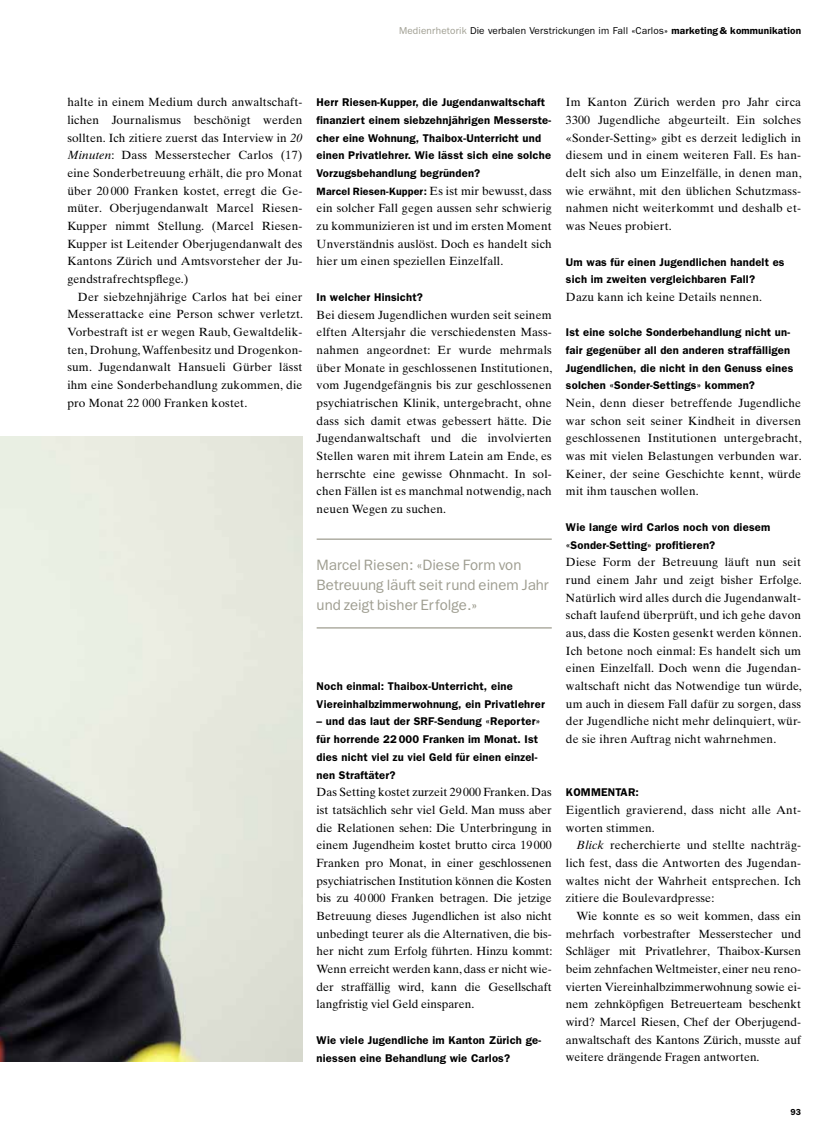
<style>
.page{position:relative;width:833px;height:1134px;background:#fff}
.page>*{position:absolute;margin:0;border:0;box-sizing:border-box;transform-origin:0 0}
.t1{font:15px/20px "Franklin Gothic";color:#9e9d90}
.t2{font:11.88px/17.6px "Times Ten";letter-spacing:.015em;color:#000;text-align:justify}
.t3{font:600 11.25px/17.6px "Franklin Gothic";letter-spacing:.015em;color:#000}
.t4{font:600 10.62px "Franklin Gothic";letter-spacing:.01em;color:#000}
.t5{font:10px "Franklin Gothic";letter-spacing:.015em;color:#000}
.t6{font:600 8.75px "Franklin Gothic";color:#000}
.s1{color:#9e9d90}
.s2{font-weight:600}
.s3{font-style:italic}
.s4{font-family:"Times Ten";font-weight:400;font-size:11.88px}
</style>
<div class="page">
<img style="left:0;top:437px;width:302px;height:624px">
<hr style="left:317px;top:538px;width:235px;height:2px;background:#9e9d90">
<hr style="left:317px;top:627px;width:235px;height:1px;background:#9e9d90">
<p class="t5" style="left:399px;top:25px;width:403px"><span class="s1">Medienrhetorik</span> Die verbalen Verstrickungen im Fall «Carlos» <span class="s2">marketing &amp; kommunikation</span></p>
<p class="t2" style="left:67px;top:93px;width:237px">halte in einem Medium durch anwaltschaft&shy;lichen Journalismus beschönigt werden sollten. Ich zitiere zuerst das Interview in <span class="s3">20<br>Minuten</span>: Dass Messerstecher Carlos (17) eine Sonderbetreuung erhält, die pro Monat über 20 000 Franken kostet, erregt die Ge&shy;müter. Oberjugendanwalt Marcel Riesen-Kupper nimmt Stellung. (Marcel Riesen-Kupper ist Leitender Oberjugendanwalt des Kantons Zürich und Amtsvorsteher der Ju&shy;gendstrafrechtspflege.)</p>
<p class="t2" style="left:67px;top:288px;width:237px;text-indent:11px">Der siebzehnjährige Carlos hat bei einer Messerattacke eine Person schwer verletzt.<br>Vorbestraft ist er wegen Raub, Gewaltdelik&shy;ten, Drohung, Waffenbesitz und Drogenkon&shy;sum. Jugendanwalt Hansueli Gürber lässt ihm eine Sonderbehandlung zukommen, die pro Monat 22 000 Franken kostet.</p>
<p class="t3" style="left:317px;top:94px;width:236px">Herr Riesen-Kupper, die Jugendanwaltschaft finanziert einem siebzehnjährigen Messerste&shy;cher eine Wohnung, Thaibox-Unterricht und einen Privatlehrer. Wie lässt sich eine solche Vorzugsbehandlung begründen?</p>
<p class="t4" style="left:317px;top:185px;width:237px">Marcel Riesen-Kupper: <span class="s4">Es ist mir bewusst, dass</span></p>
<p class="t2" style="left:317px;top:199px;width:237px">ein solcher Fall gegen aussen sehr schwierig zu kommunizieren ist und im ersten Moment Unverständnis auslöst. Doch es handelt sich hier um einen speziellen Einzelfall.</p>
<p class="t3" style="left:317px;top:288px;width:108px">In welcher Hinsicht?</p>
<p class="t2" style="left:317px;top:306px;width:237px">Bei diesem Jugendlichen wurden seit seinem elften Altersjahr die verschiedensten Mass&shy;nahmen angeordnet: Er wurde mehrmals über Monate in geschlossenen Institutionen, vom Jugendgefängnis bis zur geschlossenen psychiatrischen Klinik, untergebracht, ohne dass sich damit etwas gebessert hätte. Die Jugendanwaltschaft und die involvierten Stellen waren mit ihrem Latein am Ende, es herrschte eine gewisse Ohnmacht. In sol&shy;chen Fällen ist es manchmal notwendig, nach neuen Wegen zu suchen.</p>
<p class="t1" style="left:317px;top:555px;width:234px">Marcel Riesen: «Diese Form von<br>Betreuung läuft seit rund einem Jahr und zeigt bisher Erfolge.»</p>
<p class="t3" style="left:317px;top:677px;width:230px">Noch einmal: Thaibox-Unterricht, eine<br>Viereinhalbzimmerwohnung, ein Privatlehrer</p>
<p class="t3" style="left:317px;top:713px;width:225px">– und das laut der SRF-Sendung «Reporter» für horrende 22 000 Franken im Monat. Ist dies nicht viel zu viel Geld für einen einzel&shy;nen Straftäter?</p>
<p class="t2" style="left:317px;top:783px;width:237px">Das Setting kostet zurzeit 29000 Franken. Das ist tatsächlich sehr viel Geld. Man muss aber die Relationen sehen: Die Unterbringung in einem Jugendheim kostet brutto circa 19 000<br>Franken pro Monat, in einer geschlossenen psychiatrischen Institution können die Kosten bis zu 40 000 Franken betragen. Die jetzige Betreuung dieses Jugendlichen ist also nicht unbedingt teurer als die Alternativen, die bis&shy;her nicht zum Erfolg führten. Hinzu kommt:<br>Wenn erreicht werden kann, dass er nicht wie&shy;der straffällig wird, kann die Gesellschaft langfristig viel Geld einsparen.</p>
<p class="t3" style="left:317px;top:1031px;width:226px">Wie viele Jugendliche im Kanton Zürich ge&shy;niessen eine Behandlung wie Carlos?</p>
<p class="t2" style="left:566px;top:93px;width:237px">Im Kanton Zürich werden pro Jahr circa 3300 Jugendliche abgeurteilt. Ein solches «Sonder-Setting» gibt es derzeit lediglich in diesem und in einem weiteren Fall. Es han&shy;delt sich also um Einzelfälle, in denen man, wie erwähnt, mit den üblichen Schutzmass&shy;nahmen nicht weiterkommt und deshalb et&shy;was Neues probiert.</p>
<p class="t3" style="left:566px;top:253px;width:220px">Um was für einen Jugendlichen handelt es sich im zweiten vergleichbaren Fall?</p>
<p class="t2" style="left:566px;top:288px;width:198px">Dazu kann ich keine Details nennen.</p>
<p class="t3" style="left:566px;top:324px;width:229px">Ist eine solche Sonderbehandlung nicht un&shy;fair gegenüber all den anderen straffälligen Jugendlichen, die nicht in den Genuss eines solchen «Sonder-Settings» kommen?</p>
<p class="t2" style="left:566px;top:394px;width:237px">Nein, denn dieser betreffende Jugendliche war schon seit seiner Kindheit in diversen geschlossenen Institutionen untergebracht, was mit vielen Belastungen verbunden war.<br>Keiner, der seine Geschichte kennt, würde mit ihm tauschen wollen.</p>
<p class="t3" style="left:566px;top:518px;width:206px">Wie lange wird Carlos noch von diesem «Sonder-Setting» profitieren?</p>
<p class="t2" style="left:566px;top:553px;width:237px">Diese Form der Betreuung läuft nun seit rund einem Jahr und zeigt bisher Erfolge.<br>Natürlich wird alles durch die Jugendanwalt&shy;schaft laufend überprüft, und ich gehe davon aus, dass die Kosten gesenkt werden können.<br>Ich betone noch einmal: Es handelt sich um einen Einzelfall. Doch wenn die Jugendan&shy;waltschaft nicht das Notwendige tun würde, um auch in diesem Fall dafür zu sorgen, dass der Jugendliche nicht mehr delinquiert, wür&shy;de sie ihren Auftrag nicht wahrnehmen.</p>
<p class="t3" style="left:566px;top:783px;width:74px">KOMMENTAR:</p>
<p class="t2" style="left:566px;top:801px;width:237px">Eigentlich gravierend, dass nicht alle Ant&shy;worten stimmen.</p>
<p class="t2" style="left:566px;top:836px;width:237px;text-indent:11px"><span class="s3">Blick</span> recherchierte und stellte nachträg&shy;lich fest, dass die Antworten des Jugendan&shy;waltes nicht der Wahrheit entsprechen. Ich zitiere die Boulevardpresse:</p>
<p class="t2" style="left:566px;top:907px;width:237px;text-indent:11px">Wie konnte es so weit kommen, dass ein mehrfach vorbestrafter Messerstecher und Schläger mit Privatlehrer, Thaibox-Kursen beim zehnfachen Weltmeister, einer neu reno&shy;vierten Viereinhalbzimmerwohnung sowie ei&shy;nem zehnköpfigen Betreuerteam beschenkt wird? Marcel Riesen, Chef der Oberjugend&shy;anwaltschaft des Kantons Zürich, musste auf weitere drängende Fragen antworten.</p>
<p class="t6" style="left:790px;top:1106px;width:12px">93</p>
</div>
